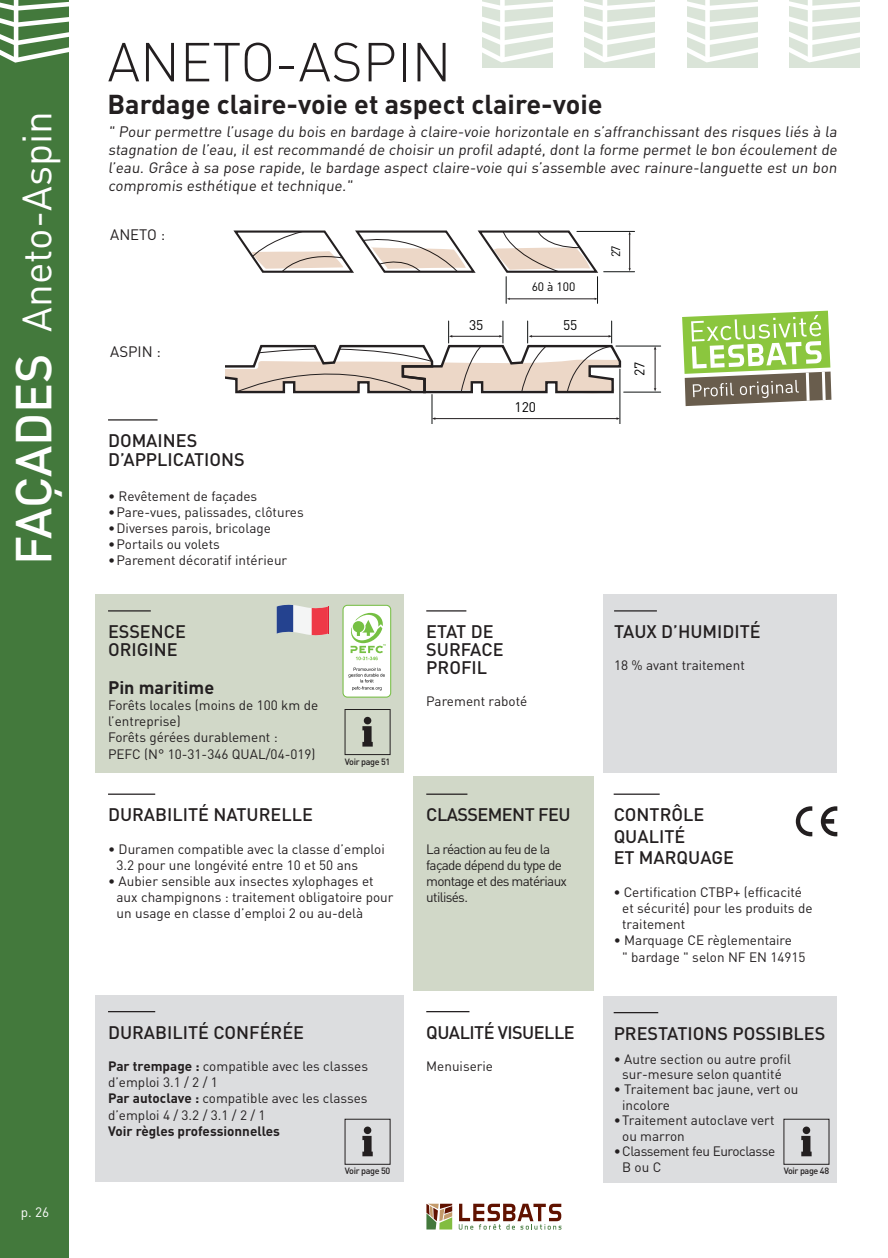
<style>
.page{position:relative;width:888px;height:1258px;background:#fff}
.page>*{position:absolute;margin:0;border:0;box-sizing:border-box;transform-origin:0 0}
.t1{font:300 54px "DIN";color:#231f20}
.t2{font:40.5px "DIN";color:#fff}
.t3{font:700 27px "DIN";color:#231f20}
.t4{font:500 18px/18px "DIN";color:#231f20}
.t5{font:500 18px "DIN";letter-spacing:-.03em;color:#231f20}
.t6{font:700 18px "DIN";color:#231f20}
.t7{font:15px/18px "DIN";color:#231f20;text-align:justify}
.t8{font:13.8px "DIN";color:#000001}
.t9{font:13.5px/16.2px "DIN";color:#231f20}
.t10{font:13.5px/16.2px "DIN";letter-spacing:-.05em;color:#231f20}
.t11{font:13.5px/16.2px "DIN";letter-spacing:-.03em;color:#231f20}
.t12{font:700 13.5px "DIN";color:#231f20}
.t13{font:13.5px "DIN";color:#fff}
.t14{font:12.15px "DIN";color:#000001}
.t15{font:500 9px "DIN";letter-spacing:-.04em;color:#231f20}
.s1{font-weight:500;font-size:49.8px}
.s2{font-weight:700}
</style>
<div class="page">
<div style="left:0;top:0;width:69px;height:1258px;background:#43793c"></div>
<svg style="left:459px;top:1204px;width:102px;height:25px"></svg>
<svg style="left:426px;top:1204px;width:26px;height:25px"></svg>
<div style="left:95px;top:594px;width:309px;height:178px;background:#d1d8c8"></div>
<div style="left:95px;top:995px;width:309px;height:187px;background:#dcdddf"></div>
<div style="left:603px;top:594px;width:234px;height:178px;background:#dcdddf"></div>
<div style="left:413px;top:776px;width:181px;height:215px;background:#d1d8c8"></div>
<hr style="left:108px;top:610px;width:43px;height:1px;background:#231f20">
<hr style="left:108px;top:793px;width:47px;height:2px;background:#231f20">
<hr style="left:614px;top:793px;width:46px;height:2px;background:#231f20">
<hr style="left:426px;top:610px;width:40px;height:1px;background:#231f20">
<hr style="left:614px;top:610px;width:43px;height:1px;background:#231f20">
<hr style="left:108px;top:419px;width:50px;height:1px;background:#231f20">
<hr style="left:426px;top:1011px;width:43px;height:1px;background:#231f20">
<hr style="left:108px;top:1011px;width:47px;height:1px;background:#231f20">
<hr style="left:426px;top:793px;width:41px;height:2px;background:#231f20">
<hr style="left:577px;top:231px;width:57px;height:1px;background:#0f1313">
<hr style="left:604px;top:271px;width:30px;height:1px;background:#0f1313">
<hr style="left:629px;top:234px;width:1px;height:35px;background:#231f20">
<svg style="left:233px;top:230px;width:366px;height:73px"></svg>
<hr style="left:619px;top:369px;width:1px;height:55px;background:#0f1313">
<hr style="left:432px;top:394px;width:1px;height:30px;background:#0f1313">
<hr style="left:616px;top:346px;width:45px;height:1px;background:#0f1313">
<hr style="left:624px;top:392px;width:37px;height:1px;background:#0f1313">
<hr style="left:655px;top:349px;width:1px;height:40px;background:#231f20">
<hr style="left:435px;top:418px;width:182px;height:1px;background:#231f20">
<svg style="left:225px;top:321px;width:401px;height:74px"></svg>
<svg style="left:796px;top:806px;width:16px;height:30px"></svg>
<svg style="left:821px;top:806px;width:16px;height:30px"></svg>
<svg style="left:682px;top:311px;width:149px;height:95px"></svg>
<div style="left:343px;top:606px;width:47px;height:91px;background:#fff;border-radius:4px"></div>
<div style="left:343px;top:605px;width:48px;height:92px;border:1px solid #76c043;border-radius:4px"></div>
<svg style="left:348px;top:668px;width:37px;height:22px"></svg>
<svg style="left:350px;top:613px;width:36px;height:47px"></svg>
<svg style="left:277px;top:605px;width:52px;height:30px;background:#b4879f"></svg>
<div style="left:603px;top:996px;width:234px;height:186px;background:#dcdddf"></div>
<hr style="left:614px;top:1012px;width:44px;height:1px;background:#231f20">
<div style="left:789px;top:0;width:71px;height:68px;background:#dae4d8"></div>
<svg style="left:789px;top:0;width:71px;height:63px"></svg>
<hr style="left:808px;top:0;width:4px;height:61px;background:#fff">
<div style="left:584px;top:0;width:71px;height:68px;background:#dae4d8"></div>
<svg style="left:584px;top:0;width:71px;height:63px"></svg>
<hr style="left:603px;top:0;width:4px;height:61px;background:#fff">
<div style="left:687px;top:0;width:71px;height:68px;background:#dae4d8"></div>
<svg style="left:687px;top:1px;width:71px;height:62px"></svg>
<div style="left:705px;top:0;width:5px;height:61px;background:#fff"></div>
<div style="left:482px;top:0;width:71px;height:68px;background:#dae4d8"></div>
<svg style="left:482px;top:1px;width:71px;height:62px"></svg>
<div style="left:500px;top:0;width:5px;height:61px;background:#fff"></div>
<div style="left:345px;top:709px;width:45px;height:46px;border:1px solid #231f20"></div>
<svg style="left:362px;top:717px;width:11px;height:29px"></svg>
<svg style="left:362px;top:1126px;width:11px;height:30px"></svg>
<svg style="left:801px;top:1126px;width:11px;height:30px"></svg>
<svg style="left:0;top:0;width:69px;height:63px"></svg>
<h2 class="t2" style="left:12px;top:565px;width:455px;rotate:-90deg"><span class="s1">FAÇADES</span> Aneto-Aspin</h2>
<p class="t13" style="left:21px;top:1203px;width:30px">p. 26</p>
<h1 class="t1" style="left:108px;top:29px;width:34px">ANETO</h1>
<h1 class="t1" style="left:275px;top:29px;width:166px">-ASPIN</h1>
<h3 class="t3" style="left:108px;top:87px;width:497px">Bardage claire-voie et aspect claire-voie</h3>
<p class="t7" style="left:108px;top:123px;width:733px">" Pour permettre l’usage du bois en bardage à claire-voie horizontale en s’affranchissant des risques liés à la stagnation de l’eau, il est recommandé de choisir un profil adapté, dont la forme permet le bon écoulement de l’eau. Grâce à sa pose rapide, le bardage aspect claire-voie qui s’assemble avec rainure-languette est un bon compromis esthétique et technique."</p>
<p class="t7" style="left:110px;top:226px;width:57px">ANETO :</p>
<p class="t7" style="left:110px;top:342px;width:52px">ASPIN :</p>
<h3 class="t4" style="left:108px;top:430px;width:137px;line-height:19.5px">DOMAINES<br>D’APPLICATIONS</h3>
<p class="t9" style="left:108px;top:487px;width:151px">• Revêtement de façades</p>
<p class="t9" style="left:108px;top:504px;width:197px">•Pare-vues, palissades, clôtures</p>
<p class="t9" style="left:108px;top:520px;width:165px">•Diverses parois, bricolage</p>
<p class="t9" style="left:108px;top:536px;width:113px">•Portails ou volets</p>
<p class="t9" style="left:108px;top:552px;width:181px">•Parement décoratif intérieur</p>
<h3 class="t4" style="left:108px;top:622px;width:68px">ESSENCE<br>ORIGINE</h3>
<h3 class="t6" style="left:108px;top:675px;width:108px">Pin maritime</h3>
<p class="t9" style="left:108px;top:697px;width:212px">Forêts locales (moins de 100 km de l’entreprise)<br>Forêts gérées durablement :<br>PEFC (N° 10-31-346 QUAL/04-019)</p>
<p class="t15" style="left:345px;top:755px;width:47px">VOIR PAGE 51</p>
<h3 class="t4" style="left:108px;top:805px;width:206px">DURABILITÉ NATURELLE</h3>
<p class="t9" style="left:117px;top:840px;width:270px;text-indent:-9px">• Duramen compatible avec la classe d’emploi<br>3.2 pour une longévité entre 10 et 50 ans</p>
<p class="t9" style="left:117px;top:873px;width:278px;text-indent:-9px">• Aubier sensible aux insectes xylophages et aux champignons : traitement obligatoire pour un usage en classe d’emploi 2 ou au-delà</p>
<p class="t14" style="left:532px;top:279px;width:45px">60 à 100</p>
<p class="t8" style="left:469px;top:316px;width:16px">35</p>
<p class="t8" style="left:563px;top:316px;width:16px">55</p>
<p class="t14" style="left:462px;top:320px;width:14px">35</p>
<p class="t8" style="left:514px;top:398px;width:23px">120</p>
<h3 class="t4" style="left:426px;top:622px;width:56px">ETAT DE<br>SUR</h3>
<h3 class="t4" style="left:426px;top:640px;width:62px;text-indent:35px">FACE<br>PROFIL</h3>
<p class="t9" style="left:426px;top:693px;width:103px">Parement raboté</p>
<h3 class="t5" style="left:426px;top:803px;width:146px">CLASSEM ENT FEU</h3>
<p class="t10" style="left:426px;top:840px;width:142px">La réaction au feu de la façade dépend du type de montage et des matériaux utilisés.</p>
<p class="t14" style="left:608px;top:257px;width:13px;rotate:-90deg">27</p>
<p class="t8" style="left:631px;top:376px;width:15px;rotate:-90deg">27</p>
<h3 class="t4" style="left:614px;top:622px;width:148px">TAUX D’HUMIDITÉ</h3>
<p class="t9" style="left:614px;top:657px;width:132px">18 % avant traitement</p>
<h3 class="t4" style="left:614px;top:803px;width:119px;line-height:21.6px">CONTRÔLE<br>QUALITÉ<br>ET MARQUAGE</h3>
<p class="t9" style="left:622px;top:883px;width:192px;text-indent:-9px"><span class="s2">•</span> Certification CTBP+ (efficacité et sécurité) pour les produits de traitement</p>
<p class="t9" style="left:622px;top:932px;width:185px;text-indent:-9px">• Marquage CE règlementaire<br>" bardage " selon NF EN 14915</p>
<h3 class="t4" style="left:108px;top:1022px;width:195px">DURABILITÉ CONFÉRÉE</h3>
<p class="t9" style="left:108px;top:1058px;width:261px"><span class="s2">Par trempage :</span> compatible avec les classes d’emploi 3.1 / 2 / 1<br><span class="s2">Par autoclave :</span> compatible avec les classes d’emploi 4 / 3.2 / 3.1 / 2 / 1</p>
<p class="t12" style="left:108px;top:1122px;width:173px">Voir règles professionnelles</p>
<h3 class="t5" style="left:426px;top:1020px;width:147px">QUALITÉ VISUELLE</h3>
<p class="t9" style="left:426px;top:1058px;width:68px">Menuiserie</p>
<h3 class="t4" style="left:614px;top:1023px;width:12px">PRES</h3>
<h3 class="t4" style="left:658px;top:1023px;width:97px">TATIONS POSS</h3>
<h3 class="t4" style="left:776px;top:1023px;width:38px">IBLES</h3>
<p class="t9" style="left:614px;top:1051px;width:179px;line-height:15.5px;text-align:center">• Autre section ou autre profil sur-mesure selon quantité</p>
<p class="t9" style="left:622px;top:1081px;width:178px;line-height:15.5px;text-indent:-9px">• Traitement bac jaune, vert ou incolore</p>
<p class="t9" style="left:622px;top:1112px;width:154px;line-height:15.5px;text-indent:-9px">•Traitement autoclave vert ou marron</p>
<p class="t11" style="left:622px;top:1143px;width:154px;text-indent:-9px">•Classement feu Euroclasse<br>B ou C</p>
<p class="t15" style="left:345px;top:1165px;width:47px">VOIR PAGE 50</p>
<p class="t15" style="left:784px;top:1165px;width:47px">VOIR PAGE 48</p>
</div>
